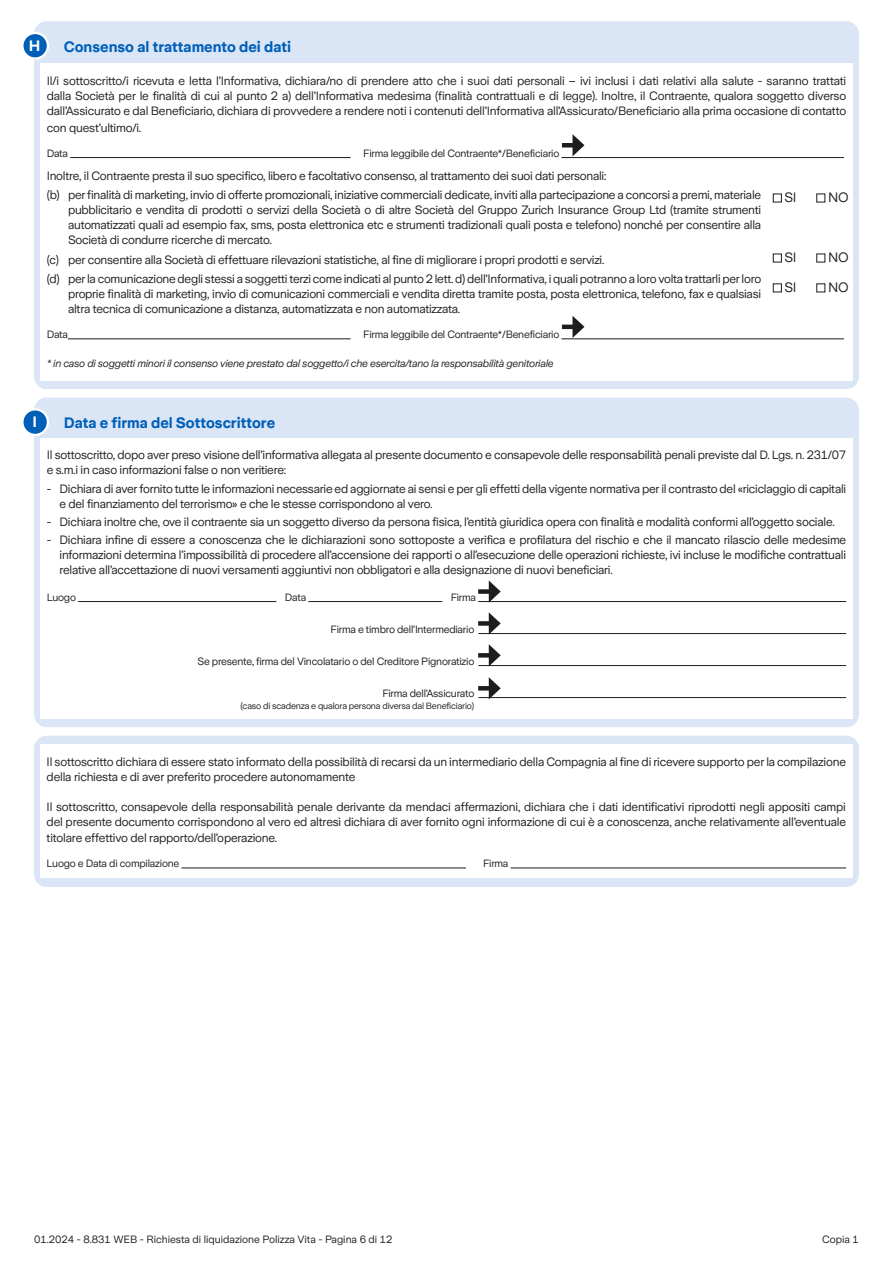
<style>
.page{position:relative;width:893px;height:1263px;background:#fff}
.page>*{position:absolute;margin:0;border:0;box-sizing:border-box;transform-origin:0 0}
.t1{font:700 15px "Zurich Sans";color:#005fb9}
.t2{font:700 15px "Zurich Sans";color:#fff}
.t3{font:13.5px "Zurich Sans";letter-spacing:-.03em;color:#1d1d1b}
.t4{font:12px/15px "Zurich Sans";letter-spacing:-.02em;color:#1d1d1b}
.t5{font:10.5px "Zurich Sans";letter-spacing:-.02em;color:#1d1d1b}
.t6{font:italic 10.5px "Zurich Sans";letter-spacing:-.02em;color:#1d1d1b}
.t7{font:10.5px "Zurich Sans";color:#1d1d1b}
.t8{font:9px "Zurich Sans";letter-spacing:-.02em;color:#1d1d1b}
</style>
<div class="page">
<div style="left:34px;top:398px;width:825px;height:329px;background:#dae5f5;border-radius:13px"></div>
<div style="left:40px;top:438px;width:813px;height:281px;background:#fff"></div>
<hr style="left:78px;top:601px;width:198px;height:1px;background:#1d1d1b">
<hr style="left:308px;top:601px;width:134px;height:1px;background:#1d1d1b">
<hr style="left:478px;top:601px;width:368px;height:1px;background:#1d1d1b">
<hr style="left:478px;top:633px;width:368px;height:1px;background:#1d1d1b">
<hr style="left:478px;top:665px;width:368px;height:1px;background:#1d1d1b">
<hr style="left:478px;top:697px;width:368px;height:1px;background:#1d1d1b">
<div style="left:478px;top:589px;width:15px;height:5px;background:#1d1d1b"></div>
<svg style="left:489px;top:580px;width:12px;height:23px"></svg>
<div style="left:478px;top:621px;width:15px;height:5px;background:#1d1d1b"></div>
<svg style="left:489px;top:612px;width:12px;height:22px"></svg>
<div style="left:478px;top:653px;width:15px;height:5px;background:#1d1d1b"></div>
<svg style="left:489px;top:644px;width:12px;height:22px"></svg>
<hr style="left:478px;top:686px;width:15px;height:4px;background:#1d1d1b">
<svg style="left:489px;top:677px;width:12px;height:22px"></svg>
<div style="left:34px;top:21px;width:825px;height:368px;background:#dae5f5;border-radius:13px"></div>
<div style="left:40px;top:63px;width:813px;height:318px;background:#fff"></div>
<hr style="left:70px;top:157px;width:281px;height:1px;background:#1d1d1b">
<hr style="left:561px;top:157px;width:283px;height:1px;background:#1d1d1b">
<hr style="left:68px;top:339px;width:283px;height:1px;background:#1d1d1b">
<hr style="left:561px;top:339px;width:283px;height:1px;background:#1d1d1b">
<div style="left:773px;top:194px;width:9px;height:8px;border:1px solid #1d1d1b"></div>
<div style="left:773px;top:254px;width:9px;height:8px;border:1px solid #1d1d1b"></div>
<div style="left:773px;top:283px;width:9px;height:9px;border:1px solid #1d1d1b"></div>
<hr style="left:562px;top:143px;width:15px;height:4px;background:#1d1d1b">
<svg style="left:572px;top:134px;width:12px;height:22px"></svg>
<hr style="left:562px;top:325px;width:15px;height:4px;background:#1d1d1b">
<svg style="left:572px;top:316px;width:12px;height:22px"></svg>
<svg style="left:22px;top:33px;width:26px;height:26px"></svg>
<div style="left:21px;top:32px;width:28px;height:28px;border:2px solid #fff;border-radius:50%"></div>
<svg style="left:22px;top:409px;width:26px;height:26px"></svg>
<div style="left:21px;top:408px;width:28px;height:28px;border:2px solid #fff;border-radius:50%"></div>
<div style="left:34px;top:736px;width:825px;height:151px;background:#dae5f5;border-radius:13px"></div>
<div style="left:40px;top:744px;width:812px;height:134px;background:#fff"></div>
<hr style="left:181px;top:868px;width:285px;height:1px;background:#1d1d1b">
<hr style="left:511px;top:868px;width:335px;height:1px;background:#1d1d1b">
<p class="t2" style="left:29px;top:38px;width:13px">H</p>
<p class="t1" style="left:64px;top:38px;width:229px">Consenso al trattamento dei dati</p>
<p class="t4" style="left:47px;top:74px;width:801px;text-align:justify">Il/i sottoscritto/i ricevuta e letta l’Informativa, dichiara/no di prendere atto che i suoi dati personali – ivi inclusi i dati relativi alla salute - saranno trattati dalla Società per le finalità di cui al punto 2 a) dell’Informativa medesima (finalità contrattuali e di legge). Inoltre, il Contraente, qualora soggetto diverso dall’Assicurato e dal Beneficiario, dichiara di provvedere a rendere noti i contenuti dell’Informativa all’Assicurato/Beneficiario alla prima occasione di contatto</p>
<p class="t4" style="left:47px;top:120px;width:96px">con quest’ultimo/i.</p>
<p class="t5" style="left:47px;top:147px;width:23px">Data</p>
<p class="t5" style="left:363px;top:147px;width:198px">Firma leggibile del Contraente*/Beneficiario</p>
<p class="t4" style="left:47px;top:167px;width:716px;line-height:19.2px">Inoltre, il Contraente presta il suo specifico, libero e facoltativo consenso, al trattamento dei suoi dati personali:<br>(b) per finalità di marketing, invio di offerte promozionali, iniziative commerciali dedicate, inviti alla partecipazione a concorsi a premi, materiale</p>
<p class="t4" style="left:68px;top:203px;width:695px;text-align:justify">pubblicitario e vendita di prodotti o servizi della Società o di altre Società del Gruppo Zurich Insurance Group Ltd (tramite strumenti automatizzati quali ad esempio fax, sms, posta elettronica etc e strumenti tradizionali quali posta e telefono) nonché per consentire alla Società di condurre ricerche di mercato.</p>
<p class="t4" style="left:47px;top:250px;width:716px;line-height:19.2px">(c) per consentire alla Società di effettuare rilevazioni statistiche, al fine di migliorare i propri prodotti e servizi.<br>(d) per la comunicazione degli stessi a soggetti terzi come indicati al punto 2 lett. d) dell’Informativa, i quali potranno a loro volta trattarli per loro</p>
<p class="t4" style="left:68px;top:286px;width:695px">proprie finalità di marketing, invio di comunicazioni commerciali e vendita diretta tramite posta, posta elettronica, telefono, fax e qualsiasi altra tecnica di comunicazione a distanza, automatizzata e non automatizzata.</p>
<p class="t5" style="left:47px;top:329px;width:23px">Data</p>
<p class="t5" style="left:363px;top:329px;width:198px">Firma leggibile del Contraente*/Beneficiario</p>
<p class="t6" style="left:47px;top:358px;width:508px">* in caso di soggetti minori il consenso viene prestato dal soggetto/i che esercita/tano la responsabilità genitoriale</p>
<p class="t3" style="left:785px;top:190px;width:14px">SI</p>
<p class="t3" style="left:828px;top:190px;width:22px">NO</p>
<p class="t3" style="left:785px;top:250px;width:14px">SI</p>
<p class="t3" style="left:828px;top:250px;width:22px">NO</p>
<p class="t3" style="left:785px;top:280px;width:14px">SI</p>
<p class="t3" style="left:828px;top:280px;width:22px">NO</p>
<p class="t2" style="left:32px;top:414px;width:6px">I</p>
<p class="t1" style="left:64px;top:415px;width:213px">Data e firma del Sottoscrittore</p>
<p class="t4" style="left:47px;top:448px;width:801px">Il sottoscritto, dopo aver preso visione dell’informativa allegata al presente documento e consapevole delle responsabilità penali previste dal D. Lgs. n. 231/07 e s.m.i in caso informazioni false o non veritiere:</p>
<p class="t4" style="left:60px;top:481px;width:788px;text-indent:-13px">- Dichiara di aver fornito tutte le informazioni necessarie ed aggiornate ai sensi e per gli effetti della vigente normativa per il contrasto del «riciclaggio di capitali e del finanziamento del terrorismo» e che le stesse corrispondono al vero.</p>
<p class="t4" style="left:47px;top:514px;width:789px">- Dichiara inoltre che, ove il contraente sia un soggetto diverso da persona fisica, l’entità giuridica opera con finalità e modalità conformi all’oggetto sociale.</p>
<p class="t4" style="left:60px;top:532px;width:788px;text-align:justify;text-indent:-13px">- Dichiara infine di essere a conoscenza che le dichiarazioni sono sottoposte a verifica e profilatura del rischio e che il mancato rilascio delle medesime informazioni determina l’impossibilità di procedere all’accensione dei rapporti o all’esecuzione delle operazioni richieste, ivi incluse le modifiche contrattuali relative all’accettazione di nuovi versamenti aggiuntivi non obbligatori e alla designazione di nuovi beneficiari.</p>
<p class="t5" style="left:47px;top:591px;width:31px">Luogo</p>
<p class="t5" style="left:285px;top:591px;width:23px">Data</p>
<p class="t5" style="left:451px;top:591px;width:27px">Firma</p>
<p class="t5" style="left:331px;top:623px;width:145px">Firma e timbro dell’Intermediario</p>
<p class="t5" style="left:197px;top:655px;width:278px">Se presente, firma del Vincolatario o del Creditore Pignoratizio</p>
<p class="t5" style="left:382px;top:687px;width:93px">Firma dell’Assicurato</p>
<p class="t8" style="left:240px;top:701px;width:235px">(caso di scadenza e qualora persona diversa dal Beneficiario)</p>
<p class="t4" style="left:47px;top:754px;width:801px">Il sottoscritto dichiara di essere stato informato della possibilità di recarsi da un intermediario della Compagnia al fine di ricevere supporto per la compilazione della richiesta e di aver preferito procedere autonomamente</p>
<p class="t4" style="left:47px;top:799px;width:801px">Il sottoscritto, consapevole della responsabilità penale derivante da mendaci affermazioni, dichiara che i dati identificativi riprodotti negli appositi campi del presente documento corrispondono al vero ed altresì dichiara di aver fornito ogni informazione di cui è a conoscenza, anche relativamente all’eventuale</p>
<p class="t4" style="left:47px;top:830px;width:232px">titolare effettivo del rapporto/dell’operazione.</p>
<p class="t5" style="left:47px;top:858px;width:134px">Luogo e Data di compilazione</p>
<p class="t5" style="left:483px;top:858px;width:27px">Firma</p>
<p class="t7" style="left:34px;top:1233px;width:360px">01.2024 - 8.831 WEB - Richiesta di liquidazione Polizza Vita - Pagina 6 di 12</p>
<p class="t5" style="left:822px;top:1233px;width:38px">Copia 1</p>
</div>
